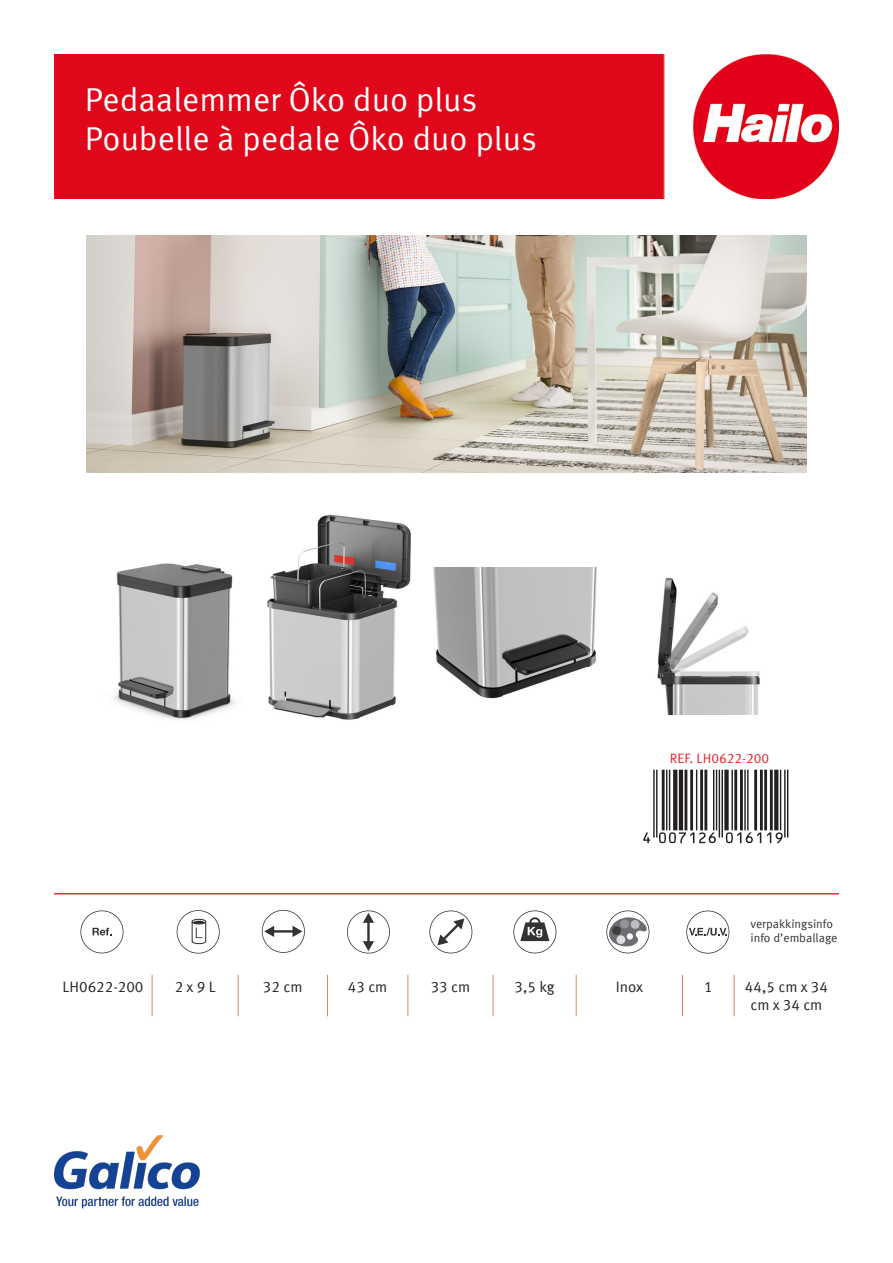
<style>
.page{position:relative;width:893px;height:1263px;background:#fff}
.page>*{position:absolute;margin:0;border:0;box-sizing:border-box;transform-origin:0 0}
.t1{font:33px "Meta Offc Norm";color:#fff}
.t2{font:15px/18px "Meta Offc Norm";color:#231f20;text-align:center}
.t3{font:13.5px "Meta Offc Norm";color:#ea1c29}
.t4{font:12px "Meta Offc Norm";color:#333}
</style>
<div class="page">
<div style="left:54px;top:54px;width:609px;height:144px;background:#e1071b"></div>
<img style="left:694px;top:54px;width:145px;height:144px">
<hr style="left:54px;top:893px;width:785px;height:1px;background:#ee2d2d">
<img style="left:54px;top:1135px;width:145px;height:74px">
<hr style="left:663px;top:54px;width:1px;height:145px;background:#ee2d2d">
<svg style="left:80px;top:910px;width:43px;height:43px"></svg>
<svg style="left:262px;top:910px;width:43px;height:43px"></svg>
<svg style="left:347px;top:910px;width:43px;height:43px"></svg>
<svg style="left:429px;top:910px;width:44px;height:44px"></svg>
<svg style="left:686px;top:910px;width:43px;height:43px"></svg>
<hr style="left:152px;top:975px;width:1px;height:41px;background:#e18066">
<hr style="left:238px;top:975px;width:1px;height:41px;background:#e18066">
<hr style="left:327px;top:975px;width:1px;height:41px;background:#e18066">
<hr style="left:408px;top:975px;width:1px;height:41px;background:#e18066">
<hr style="left:493px;top:975px;width:1px;height:41px;background:#e18066">
<hr style="left:576px;top:975px;width:1px;height:41px;background:#e18066">
<hr style="left:682px;top:975px;width:1px;height:41px;background:#e18066">
<hr style="left:734px;top:975px;width:1px;height:41px;background:#e18066">
<svg style="left:513px;top:910px;width:43px;height:43px"></svg>
<svg style="left:643px;top:770px;width:145px;height:73px"></svg>
<img style="left:86px;top:235px;width:720px;height:237px">
<img style="left:114px;top:563px;width:121px;height:157px">
<img style="left:433px;top:567px;width:164px;height:132px">
<img style="left:657px;top:578px;width:103px;height:136px">
<img style="left:267px;top:514px;width:144px;height:206px">
<svg style="left:606px;top:910px;width:43px;height:43px"></svg>
<svg style="left:177px;top:910px;width:43px;height:43px"></svg>
<p class="t1" style="left:85px;top:80px;width:394px">Pedaalemmer Ôko duo plus</p>
<p class="t1" style="left:85px;top:120px;width:453px">Poubelle à pedale Ôko duo plus</p>
<p class="t3" style="left:670px;top:750px;width:101px">REF. LH0622-200</p>
<p class="t4" style="left:750px;top:917px;width:84px">verpakkingsinfo</p>
<p class="t4" style="left:750px;top:931px;width:88px">info d’emballage</p>
<p class="t2" style="left:63px;top:978px;width:82px">LH0622-200</p>
<p class="t2" style="left:175px;top:978px;width:42px">2 x 9 L</p>
<p class="t2" style="left:263px;top:978px;width:41px">32 cm</p>
<p class="t2" style="left:348px;top:978px;width:41px">43 cm</p>
<p class="t2" style="left:431px;top:978px;width:41px">33 cm</p>
<p class="t2" style="left:515px;top:978px;width:42px">3,5 kg</p>
<p class="t2" style="left:616px;top:978px;width:29px">Inox</p>
<p class="t2" style="left:704px;top:978px;width:10px">1</p>
<p class="t2" style="left:745px;top:978px;width:84px">44,5 cm x 34 cm x 34 cm</p>
</div>
